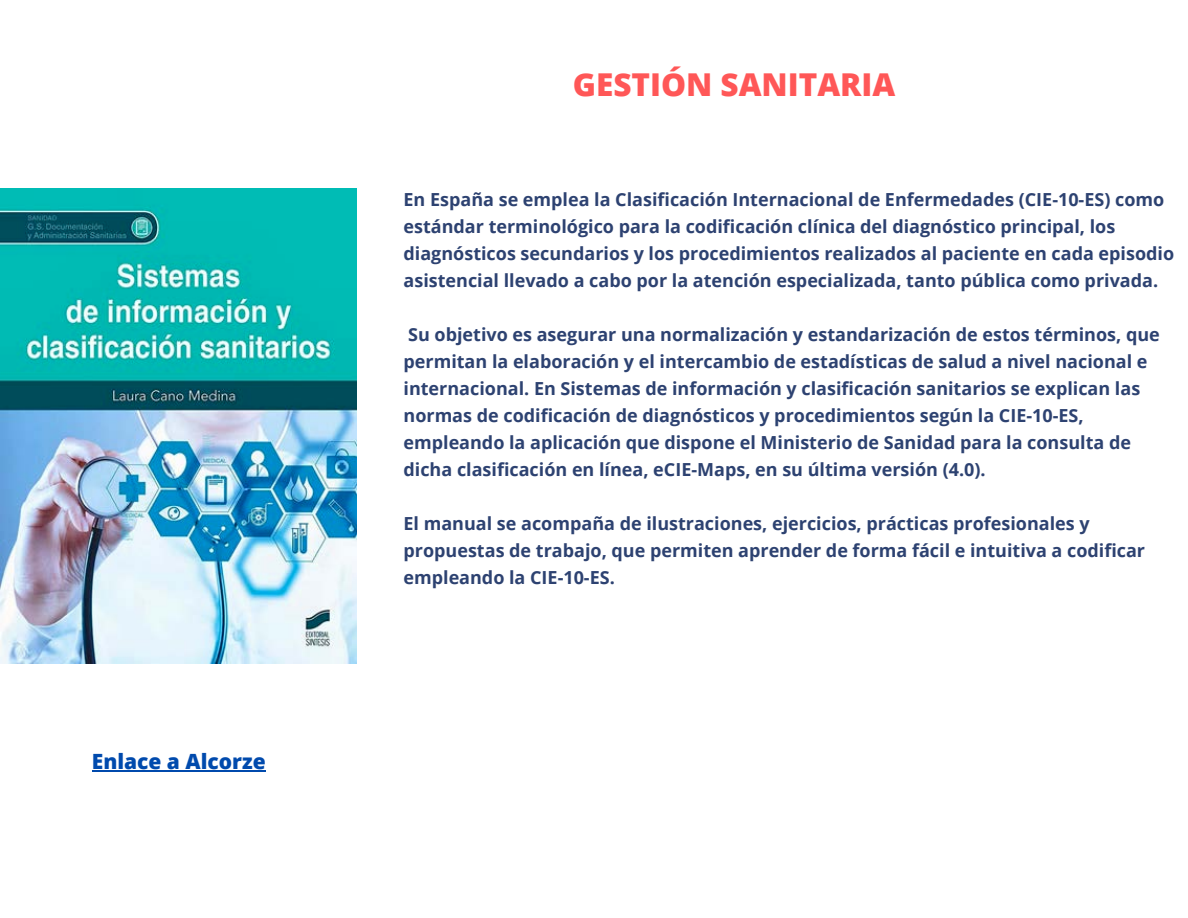
<style>
.page{position:relative;width:1188px;height:918px;background:#fff}
.page>*{position:absolute;margin:0;border:0;box-sizing:border-box;transform-origin:0 0}
.t1{font:800 31.5px "Open Sans";color:#ff5757}
.t2{font:800 21px "Open Sans";color:#004aad}
.t3{font:700 18px/27px "Open Sans";color:#2d4271}
</style>
<div class="page">
<img style="left:0;top:188px;width:357px;height:476px">
<hr style="left:92px;top:770px;width:174px;height:1px;background:#004aad">
<p class="t2" style="left:92px;top:747px;width:175px">Enlace a Alcorze</p>
<p class="t1" style="left:573px;top:62px;width:324px">GESTIÓN SANITARIA</p>
<h1 class="t3" style="left:404px;top:185px;width:772px">En España se emplea la Clasificación Internacional de Enfermedades (CIE-10-ES) como estándar terminológico para la codificación clínica del diagnóstico principal, los diagnósticos secundarios y los procedimientos realizados al paciente en cada episodio asistencial llevado a cabo por la atención especializada, tanto pública como privada.</h1>
<p class="t3" style="left:404px;top:320px;width:758px">Su objetivo es asegurar una normalización y estandarización de estos términos, que permitan la elaboración y el intercambio de estadísticas de salud a nivel nacional e internacional. En Sistemas de información y clasificación sanitarios se explican las normas de codificación de diagnósticos y procedimientos según la CIE-10-ES, empleando la aplicación que dispone el Ministerio de Sanidad para la consulta de dicha clasificación en línea, eCIE-Maps, en su última versión (4.0).</p>
<p class="t3" style="left:404px;top:509px;width:743px">El manual se acompaña de ilustraciones, ejercicios, prácticas profesionales y propuestas de trabajo, que permiten aprender de forma fácil e intuitiva a codificar empleando la CIE-10-ES.</p>
</div>
